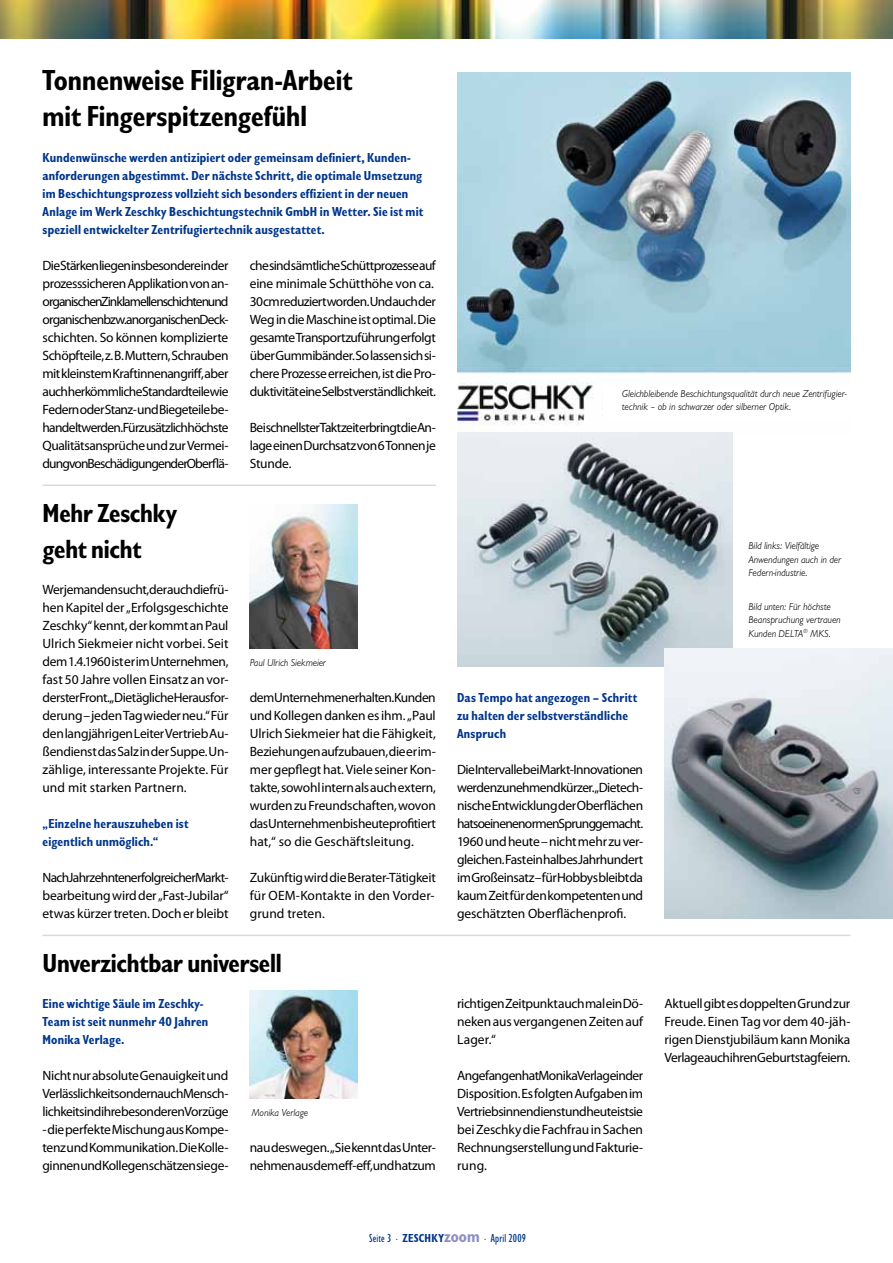
<style>
.page{position:relative;width:893px;height:1263px;background:#fff}
.page>*{position:absolute;margin:0;border:0;box-sizing:border-box;transform-origin:0 0}
.t1{font:700 condensed 30px/36px "Chantilly";color:#000}
.t2{font:700 condensed 27px/36px "Chantilly";letter-spacing:-.005em;color:#000}
.t3{font:13.5px/18px "Myriad Pro";letter-spacing:-.03em;color:#000;text-align:justify}
.t4{font:700 condensed 13.5px/18px "Chantilly";letter-spacing:.015em;color:#00368b}
.t5{font:condensed 12px "Chantilly";letter-spacing:.015em;color:#00368b}
.t6{font:italic 300 10.5px/13.5px "Chantilly";letter-spacing:-.015em;color:#000}
.s1{font-weight:700}
.s2{font-weight:700;font-size:17.25px;color:#8d8ec2}
</style>
<div class="page">
<img style="left:0;top:0;width:893px;height:39px">
<hr style="left:43px;top:935px;width:807px;height:1px;background:#d9dadb">
<hr style="left:43px;top:485px;width:393px;height:1px;background:#d9dadb">
<img style="left:250px;top:504px;width:108px;height:144px">
<img style="left:457px;top:72px;width:393px;height:361px">
<img style="left:457px;top:432px;width:275px;height:234px">
<img style="left:664px;top:648px;width:229px;height:270px">
<div style="left:603px;top:387px;width:251px;height:32px;background:#fff"></div>
<img style="left:250px;top:990px;width:108px;height:108px">
<h1 class="t1" style="left:43px;top:62px;width:311px">Tonnenweise Filigran-Arbeit mit Fingerspitzengefühl</h1>
<p class="t4" style="left:43px;top:149px;width:382px">Kundenwünsche werden antizipiert oder gemeinsam definiert, Kunden&shy;anforderungen abgestimmt. Der nächste Schritt, die optimale Umsetzung im Beschichtungsprozess vollzieht sich besonders effizient in der neuen Anlage im Werk Zeschky Beschichtungstechnik GmbH in Wetter. Sie ist mit speziell entwickelter Zentrifugiertechnik ausgestattet.</p>
<p class="t3" style="left:43px;top:256px;width:188px">Die Stärken liegen insbesondere in der prozesssicheren Applikation von an&shy;organischen Zinklamellenschichten und organischen bzw. anorganischen Deck&shy;schichten. So können komplizierte Schöpfteile, z. B. Muttern, Schrauben mit kleinstem Kraftinnenangriff, aber auch herkömmliche Standardteile wie Federn oder Stanz- und Biegeteile be&shy;handelt werden. Für zusätzlich höchste Qualitätsansprüche und zur Vermei&shy;dung von Beschädigungen der Oberflä-</p>
<p class="t3" style="left:250px;top:256px;width:188px;text-align:left">che sind sämtliche Schüttprozesse auf eine minimale Schütthöhe von ca.<br>30 cm reduziert worden. Und auch der Weg in die Maschine ist optimal. Die gesamte Transportzuführung erfolgt über Gummibänder. So lassen sich si&shy;chere Prozesse erreichen, ist die Pro&shy;duktivität eine Selbstverständlichkeit.</p>
<p class="t3" style="left:250px;top:418px;width:188px">Bei schnellster Taktzeit erbringt die An&shy;lage einen Durchsatz von 6 Tonnen je Stunde.</p>
<h2 class="t2" style="left:43px;top:495px;width:136px">Mehr Zeschky geht nicht</h2>
<p class="t3" style="left:43px;top:580px;width:188px">Wer jemanden sucht, der auch die frü&shy;hen Kapitel der „Erfolgsgeschichte Zeschky“ kennt, der kommt an Paul Ulrich Siekmeier nicht vorbei. Seit dem 1.4.1960 ist er im Unternehmen, fast 50 Jahre vollen Einsatz an vor&shy;derster Front. „Die tägliche Herausfor&shy;derung – jeden Tag wieder neu.“ Für den langjährigen Leiter Vertrieb Au&shy;ßendienst das Salz in der Suppe. Un&shy;zählige, interessante Projekte. Für und mit starken Partnern.</p>
<p class="t4" style="left:43px;top:815px;width:148px">„Einzelne herauszuheben ist eigentlich unmöglich.“</p>
<p class="t3" style="left:43px;top:868px;width:188px">Nach Jahrzehnten erfolgreicher Markt&shy;bearbeitung wird der „Fast-Jubilar“ etwas kürzer treten. Doch er bleibt</p>
<p class="t6" style="left:250px;top:656px;width:78px">Paul Ulrich Siekmeier</p>
<p class="t3" style="left:250px;top:688px;width:188px">dem Unternehmen erhalten. Kunden und Kollegen danken es ihm. „Paul Ulrich Siekmeier hat die Fähigkeit, Beziehungen aufzubauen, die er im&shy;mer gepflegt hat. Viele seiner Kon&shy;takte, sowohl intern als auch extern, wurden zu Freundschaften, wovon das Unternehmen bis heute profitiert hat,“ so die Geschäftsleitung.</p>
<p class="t3" style="left:250px;top:868px;width:187px">Zukünftig wird die Berater-Tätigkeit für OEM-Kontakte in den Vorder&shy;grund treten.</p>
<h2 class="t2" style="left:43px;top:945px;width:241px">Unverzichtbar universell</h2>
<p class="t4" style="left:43px;top:995px;width:167px">Eine wichtige Säule im Zeschky-<br>Team ist seit nunmehr 40 Jahren<br>Monika Verlage.</p>
<p class="t3" style="left:43px;top:1066px;width:188px">Nicht nur absolute Genauigkeit und Verlässlichkeit sondern auch Mensch&shy;lichkeit sind ihre besonderen Vorzüge</p>
<p class="t3" style="left:43px;top:1120px;width:188px">- die perfekte Mischung aus Kompe&shy;tenz und Kommunikation. Die Kolle&shy;ginnen und Kollegen schätzen sie ge-</p>
<p class="t6" style="left:252px;top:1106px;width:58px">Monika Verlage</p>
<p class="t3" style="left:250px;top:1138px;width:188px">nau deswegen. „Sie kennt das Unter&shy;nehmen aus dem eff-eff, und hat zum</p>
<p class="t6" style="left:622px;top:387px;width:226px">Gleichbleibende Beschichtungsqualität durch neue Zentrifugier&shy;technik – ob in schwarzer oder silberner Optik.</p>
<p class="t6" style="left:748px;top:539px;width:95px">Bild links: Vielfältige<br>Anwendungen auch in der<br>Federn-industrie.</p>
<p class="t4" style="left:457px;top:689px;width:181px">Das Tempo hat angezogen – Schritt zu halten der selbstverständliche<br>Anspruch</p>
<p class="t3" style="left:457px;top:760px;width:188px">Die Intervalle bei Markt-Innovationen werden zunehmend kürzer. „Die tech&shy;nische Entwicklung der Oberflächen hat so einen enormen Sprung gemacht.<br>1960 und heute – nicht mehr zu ver&shy;gleichen. Fast ein halbes Jahrhundert im Großeinsatz – für Hobbys bleibt da kaum Zeit für den kompetenten und geschätzten Oberflächenprofi.</p>
<p class="t6" style="left:748px;top:600px;width:94px">Bild unten: Für höchste<br>Beanspruchung vertrauen<br>Kunden DELTA<sup>®</sup> MKS.</p>
<p class="t3" style="left:457px;top:994px;width:188px">richtigen Zeitpunkt auch mal ein Dö&shy;neken aus vergangenen Zeiten auf Lager.“</p>
<p class="t3" style="left:457px;top:1066px;width:188px">Angefangen hat Monika Verlage in der Disposition. Es folgten Aufgaben im Vertriebsinnendienst und heute ist sie bei Zeschky die Fachfrau in Sachen Rechnungserstellung und Fakturie&shy;rung.</p>
<p class="t3" style="left:664px;top:994px;width:188px">Aktuell gibt es doppelten Grund zur Freude. Einen Tag vor dem 40-jäh&shy;rigen Dienstjubiläum kann Monika Verlage auch ihren Geburtstag feiern.</p>
<p class="t5" style="left:369px;top:1232px;width:158px">Seite 3 · <span class="s1">ZESCHKY</span><span class="s2">zoom</span> · April 2009</p>
</div>
